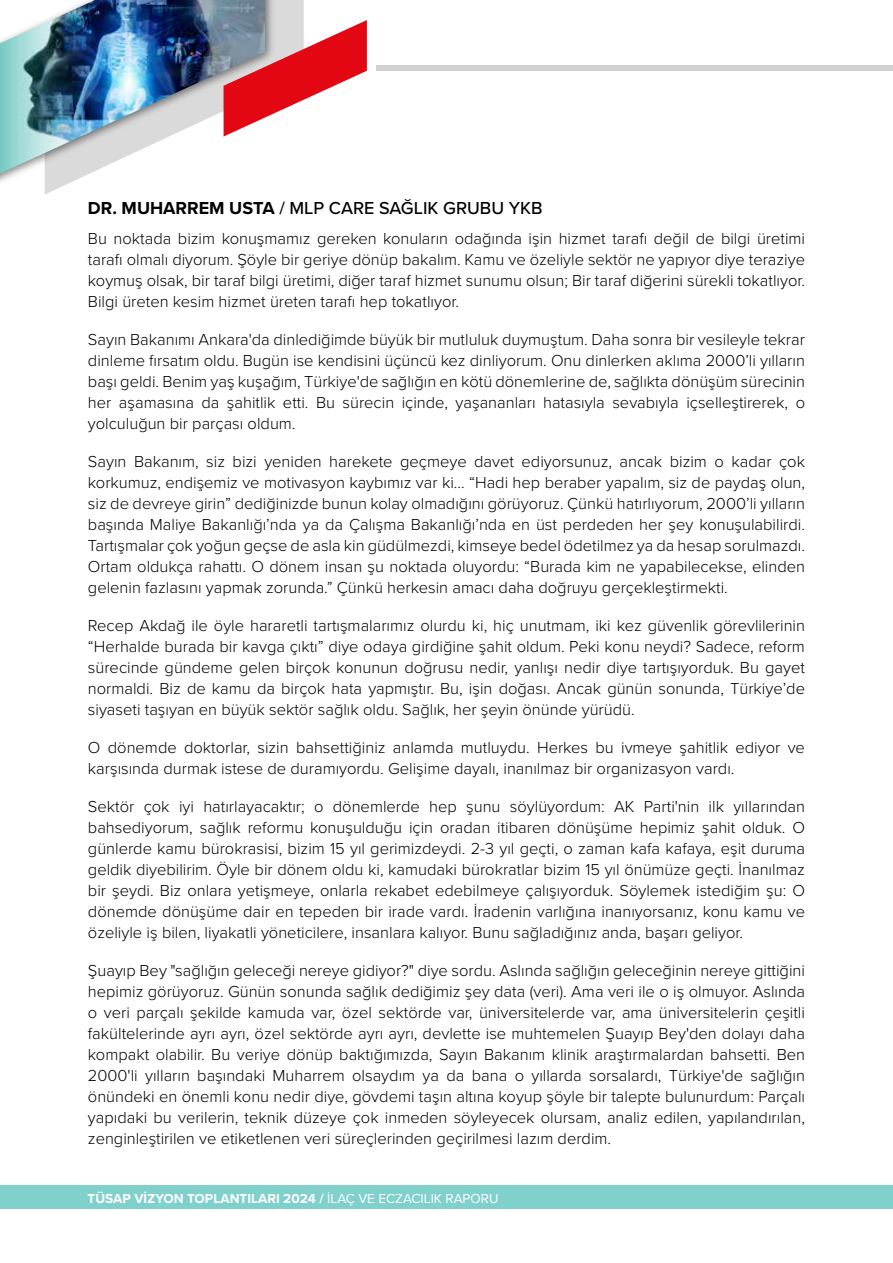
<style>
.page{position:relative;width:893px;height:1263px;background:#fff}
.page>*{position:absolute;margin:0;border:0;box-sizing:border-box;transform-origin:0 0}
.t1{font:500 18px "Proxima Nova";color:#000}
.t2{font:300 16.5px/21px "Proxima Nova";color:#000;text-align:justify}
.t3{font:700 13.5px "Proxima Nova";color:#fff}
.s1{font-weight:700}
.s2{font-weight:400}
</style>
<div class="page">
<div style="left:0;top:1186px;width:893px;height:23px;background:#80d0cc"></div>
<svg style="left:45px;top:0;width:259px;height:194px"></svg>
<svg style="left:279px;top:20px;width:88px;height:117px"></svg>
<img style="left:0;top:0;width:279px;height:193px">
<img style="left:0;top:0;width:265px;height:179px">
<div style="left:377px;top:66px;width:516px;height:5px;background:#d0d0d0"></div>
<p class="t1" style="left:88px;top:195px;width:456px"><span class="s1">DR. MUHARREM USTA</span> / MLP CARE SAĞLIK GRUBU YKB</p>
<p class="t2" style="left:88px;top:227px;width:719px">Bu noktada bizim konuşmamız gereken konuların odağında işin hizmet tarafı değil de bilgi üretimi tarafı olmalı diyorum. Şöyle bir geriye dönüp bakalım. Kamu ve özeliyle sektör ne yapıyor diye teraziye koymuş olsak, bir taraf bilgi üretimi, diğer taraf hizmet sunumu olsun; Bir taraf diğerini sürekli tokatlıyor.<br>Bilgi üreten kesim hizmet üreten tarafı hep tokatlıyor.</p>
<p class="t2" style="left:88px;top:328px;width:719px">Sayın Bakanımı Ankara'da dinlediğimde büyük bir mutluluk duymuştum. Daha sonra bir vesileyle tekrar dinleme fırsatım oldu. Bugün ise kendisini üçüncü kez dinliyorum. Onu dinlerken aklıma 2000’li yılların başı geldi. Benim yaş kuşağım, Türkiye'de sağlığın en kötü dönemlerine de, sağlıkta dönüşüm sürecinin her aşamasına da şahitlik etti. Bu sürecin içinde, yaşananları hatasıyla sevabıyla içselleştirerek, o yolculuğun bir parçası oldum.</p>
<p class="t2" style="left:88px;top:450px;width:719px">Sayın Bakanım, siz bizi yeniden harekete geçmeye davet ediyorsunuz, ancak bizim o kadar çok korkumuz, endişemiz ve motivasyon kaybımız var ki… “Hadi hep beraber yapalım, siz de paydaş olun, siz de devreye girin” dediğinizde bunun kolay olmadığını görüyoruz. Çünkü hatırlıyorum, 2000’li yılların başında Maliye Bakanlığı’nda ya da Çalışma Bakanlığı’nda en üst perdeden her şey konuşulabilirdi.<br>Tartışmalar çok yoğun geçse de asla kin güdülmezdi, kimseye bedel ödetilmez ya da hesap sorulmazdı.<br>Ortam oldukça rahattı. O dönem insan şu noktada oluyordu: “Burada kim ne yapabilecekse, elinden gelenin fazlasını yapmak zorunda.” Çünkü herkesin amacı daha doğruyu gerçekleştirmekti.</p>
<p class="t2" style="left:88px;top:614px;width:719px">Recep Akdağ ile öyle hararetli tartışmalarımız olurdu ki, hiç unutmam, iki kez güvenlik görevlilerinin “Herhalde burada bir kavga çıktı” diye odaya girdiğine şahit oldum. Peki konu neydi? Sadece, reform sürecinde gündeme gelen birçok konunun doğrusu nedir, yanlışı nedir diye tartışıyorduk. Bu gayet normaldi. Biz de kamu da birçok hata yapmıştır. Bu, işin doğası. Ancak günün sonunda, Türkiye’de siyaseti taşıyan en büyük sektör sağlık oldu. Sağlık, her şeyin önünde yürüdü.</p>
<p class="t2" style="left:88px;top:736px;width:719px">O dönemde doktorlar, sizin bahsettiğiniz anlamda mutluydu. Herkes bu ivmeye şahitlik ediyor ve karşısında durmak istese de duramıyordu. Gelişime dayalı, inanılmaz bir organizasyon vardı.</p>
<p class="t2" style="left:88px;top:795px;width:719px">Sektör çok iyi hatırlayacaktır; o dönemlerde hep şunu söylüyordum: AK Parti'nin ilk yıllarından bahsediyorum, sağlık reformu konuşulduğu için oradan itibaren dönüşüme hepimiz şahit olduk. O günlerde kamu bürokrasisi, bizim 15 yıl gerimizdeydi. 2-3 yıl geçti, o zaman kafa kafaya, eşit duruma geldik diyebilirim. Öyle bir dönem oldu ki, kamudaki bürokratlar bizim 15 yıl önümüze geçti. İnanılmaz bir şeydi. Biz onlara yetişmeye, onlarla rekabet edebilmeye çalışıyorduk. Söylemek istediğim şu: O dönemde dönüşüme dair en tepeden bir irade vardı. İradenin varlığına inanıyorsanız, konu kamu ve özeliyle iş bilen, liyakatli yöneticilere, insanlara kalıyor. Bunu sağladığınız anda, başarı geliyor.</p>
<p class="t2" style="left:88px;top:959px;width:719px">Şuayıp Bey "sağlığın geleceği nereye gidiyor?" diye sordu. Aslında sağlığın geleceğinin nereye gittiğini hepimiz görüyoruz. Günün sonunda sağlık dediğimiz şey data (veri). Ama veri ile o iş olmuyor. Aslında o veri parçalı şekilde kamuda var, özel sektörde var, üniversitelerde var, ama üniversitelerin çeşitli fakültelerinde ayrı ayrı, özel sektörde ayrı ayrı, devlette ise muhtemelen Şuayıp Bey'den dolayı daha kompakt olabilir. Bu veriye dönüp baktığımızda, Sayın Bakanım klinik araştırmalardan bahsetti. Ben 2000'li yılların başındaki Muharrem olsaydım ya da bana o yıllarda sorsalardı, Türkiye'de sağlığın önündeki en önemli konu nedir diye, gövdemi taşın altına koyup şöyle bir talepte bulunurdum: Parçalı yapıdaki bu verilerin, teknik düzeye çok inmeden söyleyecek olursam, analiz edilen, yapılandırılan, zenginleştirilen ve etiketlenen veri süreçlerinden geçirilmesi lazım derdim.</p>
<p class="t3" style="left:88px;top:1188px;width:412px">TÜSAP VİZYON TOPLANTILARI 2024 / <span class="s2">İLAÇ VE ECZACILIK RAPORU</span></p>
</div>
